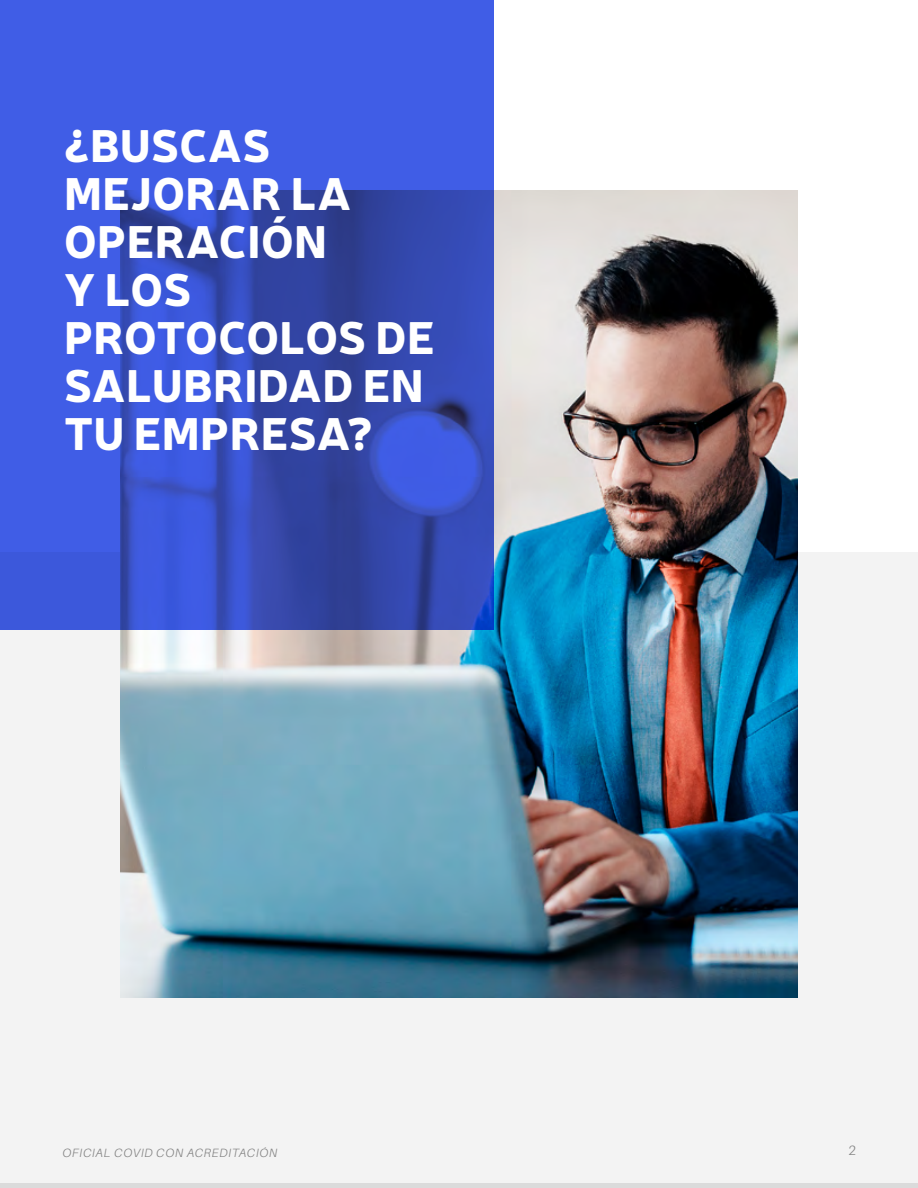
<style>
.page{position:relative;width:918px;height:1188px;background:#fff}
.page>*{position:absolute;margin:0;border:0;box-sizing:border-box;transform-origin:0 0}
.t1{font:900 45px/48px "Neris";letter-spacing:.01em;color:#fff}
.t2{font:300 13.5px "Aileron";color:#878787}
.t3{font:italic 300 12px "Aileron";letter-spacing:.06em;color:#878787}
</style>
<div class="page">
<div style="left:0;top:553px;width:918px;height:635px;background:#f3f3f3"></div>
<img style="left:121px;top:191px;width:676px;height:806px">
<svg style="left:0;top:0;width:493px;height:630px;background:#3a53cc"></svg>
<p class="t1" style="left:64px;top:119px;width:372px">¿BUSCAS<br>MEJORAR LA<br>OPERACIÓN<br>Y LOS<br>PROTOCOLOS DE<br>SALUBRIDAD EN<br>TU EMPRESA?</p>
<p class="t3" style="left:63px;top:1146px;width:216px">OFICIAL COVID CON ACREDITACIÓN</p>
<p class="t2" style="left:848px;top:1143px;width:9px">2</p>
</div>
